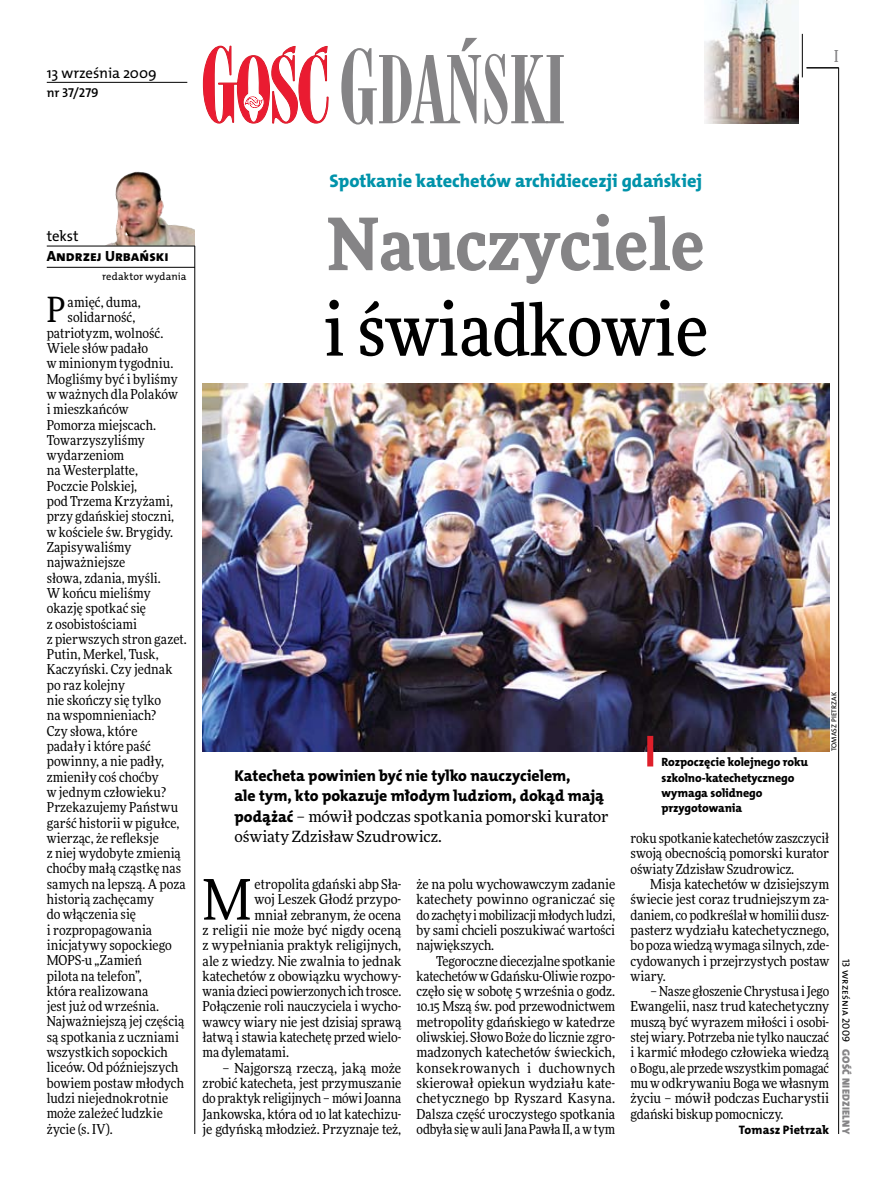
<style>
.page{position:relative;width:893px;height:1191px;background:#fff}
.page>*{position:absolute;margin:0;border:0;box-sizing:border-box;transform-origin:0 0}
.t1{font:900 72px "Freeday Narrow";color:#858486}
.t2{font:500 72px "Freeday Narrow";color:#000}
.t3{font:55.95px "Freeday Narrow News";color:#000}
.t4{font:34.8px "Freeday Narrow News";color:#000}
.t5{font:18.3px "The Mix HP8 Ex Bld";letter-spacing:-.005em;color:#0093aa}
.t6{font:500 16.5px "Freeday Narrow";color:#858486;scale:.9 1}
.t7{font:15.75px/20.4px "The Mix HP8 Ex Bld";letter-spacing:-.005em;color:#000}
.t8{font:15.45px/20.4px "Freeday News";letter-spacing:-.01em;color:#000}
.t9{font:14.85px "The Mix HP5 Plain";color:#000}
.t10{font:14.85px "The Mix HP8 Ex Bld";color:#000}
.t11{font:13.65px/15.3px "Freeday Narrow News";color:#000;text-align:justify}
.t12{font:12.9px "The Mix HP6 Se Bld";letter-spacing:-.005em;color:#000}
.t13{font:12.3px "The Mix HP8 Ex Bld";letter-spacing:.015em;color:#000}
.t14{font:12px/15.3px "The Mix HP8 Ex Bld";letter-spacing:-.005em;color:#000}
.t15{font:10.5px "The Mix HP5 Plain";letter-spacing:.01em;color:#000}
.t16{font:10.5px "The Mix HP9 Blk";letter-spacing:.025em;color:#858486}
.t17{font:7.2px "The Mix HP5 Plain";letter-spacing:.01em;color:#000}
.s1{font-family:"The Mix HP8 Ex Bld";font-size:15.75px}
</style>
<div class="page">
<hr style="left:838px;top:68px;width:1px;height:1066px;background:#000">
<hr style="left:802px;top:34px;width:1px;height:43px;background:#000">
<svg style="left:203px;top:46px;width:126px;height:77px"></svg>
<svg style="left:341px;top:38px;width:223px;height:86px"></svg>
<img style="left:105px;top:172px;width:90px;height:74px">
<hr style="left:47px;top:246px;width:148px;height:1px;background:#000">
<hr style="left:47px;top:267px;width:148px;height:1px;background:#000">
<img style="left:705px;top:0;width:93px;height:123px">
<hr style="left:806px;top:68px;width:33px;height:1px;background:#000">
<hr style="left:195px;top:246px;width:1px;height:888px;background:#000">
<hr style="left:47px;top:82px;width:140px;height:1px;background:#000">
<img style="left:203px;top:384px;width:626px;height:367px">
<div style="left:647px;top:736px;width:6px;height:30px;background:#df1f2a"></div>
<p class="t9" style="left:47px;top:63px;width:111px">13 września 2009</p>
<p class="t12" style="left:47px;top:85px;width:53px">nr 37/279</p>
<p class="t6" style="left:834px;top:46px;width:6px">I</p>
<p class="t9" style="left:47px;top:227px;width:33px">tekst</p>
<p class="t10" style="left:47px;top:247px;width:123px">Andrzej Urbański</p>
<p class="t15" style="left:102px;top:270px;width:86px">redaktor wydania</p>
<h3 class="t4" style="left:47px;top:289px;width:20px">P</h3>
<p class="t11" style="left:68px;top:294px;width:75px">amięć, duma,</p>
<p class="t11" style="left:68px;top:310px;width:69px">solidarność,</p>
<p class="t11" style="left:47px;top:325px;width:118px">patriotyzm, wolność.</p>
<p class="t11" style="left:47px;top:340px;width:103px">Wiele słów padało</p>
<p class="t11" style="left:47px;top:356px;width:128px">w minionym tygodniu.</p>
<p class="t11" style="left:47px;top:371px;width:132px">Mogliśmy być i byliśmy</p>
<p class="t11" style="left:47px;top:386px;width:133px">w ważnych dla Polaków</p>
<p class="t11" style="left:47px;top:401px;width:83px">i mieszkańców</p>
<p class="t11" style="left:47px;top:417px;width:111px">Pomorza miejscach.</p>
<p class="t11" style="left:47px;top:432px;width:99px">Towarzyszyliśmy</p>
<p class="t11" style="left:47px;top:447px;width:79px">wydarzeniom</p>
<p class="t11" style="left:47px;top:463px;width:93px">na Westerplatte,</p>
<p class="t11" style="left:47px;top:478px;width:92px">Poczcie Polskiej,</p>
<p class="t11" style="left:47px;top:493px;width:128px">pod Trzema Krzyżami,</p>
<p class="t11" style="left:47px;top:509px;width:129px">przy gdańskiej stoczni,</p>
<p class="t11" style="left:47px;top:524px;width:128px">w kościele św. Brygidy.</p>
<p class="t11" style="left:47px;top:539px;width:86px">Zapisywaliśmy</p>
<p class="t11" style="left:47px;top:554px;width:80px">najważniejsze</p>
<p class="t11" style="left:47px;top:570px;width:116px">słowa, zdania, myśli.</p>
<p class="t11" style="left:47px;top:585px;width:105px">W końcu mieliśmy</p>
<p class="t11" style="left:47px;top:600px;width:101px">okazję spotkać się</p>
<p class="t11" style="left:47px;top:616px;width:92px">z osobistościami</p>
<p class="t11" style="left:47px;top:631px;width:142px">z pierwszych stron gazet.</p>
<p class="t11" style="left:47px;top:646px;width:114px">Putin, Merkel, Tusk,</p>
<p class="t11" style="left:47px;top:662px;width:127px">Kaczyński. Czy jednak</p>
<p class="t11" style="left:47px;top:677px;width:80px">po raz kolejny</p>
<p class="t11" style="left:47px;top:692px;width:116px">nie skończy się tylko</p>
<p class="t11" style="left:47px;top:707px;width:111px">na wspomnieniach?</p>
<p class="t11" style="left:47px;top:723px;width:92px">Czy słowa, które</p>
<p class="t11" style="left:47px;top:738px;width:106px">padały i które paść</p>
<p class="t11" style="left:47px;top:753px;width:119px">powinny, a nie padły,</p>
<p class="t11" style="left:47px;top:769px;width:113px">zmieniły coś choćby</p>
<p class="t11" style="left:47px;top:784px;width:121px">w jednym człowieku?</p>
<p class="t11" style="left:47px;top:799px;width:133px">Przekazujemy Państwu</p>
<p class="t11" style="left:47px;top:815px;width:134px">garść historii w pigułce,</p>
<p class="t11" style="left:47px;top:830px;width:114px">wierząc, że refleksje</p>
<p class="t11" style="left:47px;top:845px;width:136px">z niej wydobyte zmienią</p>
<p class="t11" style="left:47px;top:860px;width:136px">choćby małą cząstkę nas</p>
<p class="t11" style="left:47px;top:876px;width:140px">samych na lepszą. A poza</p>
<p class="t11" style="left:47px;top:891px;width:109px">historią zachęcamy</p>
<p class="t11" style="left:47px;top:906px;width:91px">do włączenia się</p>
<p class="t11" style="left:47px;top:922px;width:107px">i rozpropagowania</p>
<p class="t11" style="left:47px;top:937px;width:126px">inicjatywy sopockiego</p>
<p class="t11" style="left:47px;top:952px;width:97px">MOPS-u „Zamień</p>
<p class="t11" style="left:47px;top:968px;width:97px">pilota na telefon”,</p>
<p class="t11" style="left:47px;top:983px;width:103px">która realizowana</p>
<p class="t11" style="left:47px;top:998px;width:114px">jest już od września.</p>
<p class="t11" style="left:47px;top:1013px;width:139px">Najważniejszą jej częścią</p>
<p class="t11" style="left:47px;top:1029px;width:134px">są spotkania z uczniami</p>
<p class="t11" style="left:47px;top:1044px;width:123px">wszystkich sopockich</p>
<p class="t11" style="left:47px;top:1059px;width:133px">liceów. Od późniejszych</p>
<p class="t11" style="left:47px;top:1075px;width:139px">bowiem postaw młodych</p>
<p class="t11" style="left:47px;top:1090px;width:123px">ludzi niejednokrotnie</p>
<p class="t11" style="left:47px;top:1105px;width:118px">może zależeć ludzkie</p>
<p class="t11" style="left:47px;top:1121px;width:67px">życie (s. IV).</p>
<h3 class="t5" style="left:330px;top:169px;width:375px">Spotkanie katechetów archidiecezji gdańskiej</h3>
<h1 class="t1" style="left:327px;top:197px;width:378px">Nauczyciele</h1>
<h1 class="t2" style="left:324px;top:285px;width:386px">i świadkowie</h1>
<p class="t17" style="left:829px;top:751px;width:60px;rotate:-90deg">tomasz pietrzak</p>
<p class="t7" style="left:234px;top:765px;width:371px">Katecheta powinien być nie tylko nauczycielem,<br>ale tym, kto pokazuje młodym ludziom, dokąd mają</p>
<p class="t8" style="left:234px;top:805px;width:376px"><span class="s1">podążać</span> – mówił podczas spotkania pomorski kurator oświaty Zdzisław Szudrowicz.</p>
<h2 class="t3" style="left:203px;top:865px;width:50px">M</h2>
<p class="t11" style="left:255px;top:876px;width:148px">etropolita gdański abp Sła-</p>
<p class="t11" style="left:255px;top:891px;width:148px">woj Leszek Głodź przypo-</p>
<p class="t11" style="left:255px;top:907px;width:148px">mniał zebranym, że ocena</p>
<p class="t11" style="left:203px;top:922px;width:200px">z religii nie może być nigdy oceną</p>
<p class="t11" style="left:203px;top:937px;width:200px">z wypełniania praktyk religijnych,</p>
<p class="t11" style="left:203px;top:953px;width:200px">ale z wiedzy. Nie zwalnia to jednak</p>
<p class="t11" style="left:203px;top:968px;width:200px">katechetów z obowiązku wychowy-</p>
<p class="t11" style="left:203px;top:983px;width:200px">wania dzieci powierzonych ich trosce.</p>
<p class="t11" style="left:203px;top:998px;width:200px">Połączenie roli nauczyciela i wycho-</p>
<p class="t11" style="left:203px;top:1014px;width:200px">wawcy wiary nie jest dzisiaj sprawą</p>
<p class="t11" style="left:203px;top:1029px;width:200px">łatwą i stawia katechetę przed wielo-</p>
<p class="t11" style="left:203px;top:1044px;width:88px">ma dylematami.</p>
<p class="t11" style="left:203px;top:1060px;width:200px;text-indent:20px">– Najgorszą rzeczą, jaką może zrobić katecheta, jest przymuszanie do praktyk religijnych – mówi Joanna Jankowska, która od 10 lat katechizu&shy;je gdyńską młodzież. Przyznaje też,</p>
<p class="t11" style="left:417px;top:876px;width:200px">że na polu wychowawczym zadanie katechety powinno ograniczać się do zachęty imobilizacji młodych ludzi, by sami chcieli poszukiwać wartości największych.</p>
<p class="t11" style="left:417px;top:953px;width:200px;text-indent:20px">Tegoroczne diecezjalne spotkanie katechetów wGdańsku-Oliwie rozpo&shy;częło się w sobotę 5 września o godz.<br>10.15 Mszą św. pod przewodnictwem metropolity gdańskiego w katedrze oliwskiej. Słowo Boże do licznie zgro&shy;madzonych katechetów świeckich, konsekrowanych i duchownych skierował opiekun wydziału kate&shy;chetycznego bp Ryszard Kasyna.<br>Dalsza część uroczystego spotkania odbyła się wauli Jana Pawła II, awtym</p>
<p class="t14" style="left:662px;top:755px;width:148px">Rozpoczęcie kolejnego roku szkolno-katechetycznego wymaga solidnego przygotowania</p>
<p class="t11" style="left:630px;top:830px;width:200px">roku spotkanie katechetów zaszczycił swoją obecnością pomorski kurator oświaty Zdzisław Szudrowicz.</p>
<p class="t11" style="left:630px;top:876px;width:200px;text-indent:20px">Misja katechetów w dzisiejszym świecie jest coraz trudniejszym za&shy;daniem, co podkreślał whomilii dusz&shy;pasterz wydziału katechetycznego, bo poza wiedzą wymaga silnych, zde&shy;cydowanych i przejrzystych postaw wiary.</p>
<p class="t11" style="left:630px;top:983px;width:200px;text-indent:20px">– Nasze głoszenie Chrystusa iJego Ewangelii, nasz trud katechetyczny muszą być wyrazem miłości i osobi&shy;stej wiary. Potrzeba nie tylko nauczać i karmić młodego człowieka wiedzą oBogu, aleprzede wszystkim pomagać mu w odkrywaniu Boga we własnym życiu – mówił podczas Eucharystii gdański biskup pomocniczy.</p>
<p class="t13" style="left:739px;top:1122px;width:92px">Tomasz Pietrzak</p>
<p class="t15" style="left:853px;top:958px;width:85px;rotate:90deg">13 września 2009</p>
<p class="t16" style="left:853px;top:1049px;width:86px;rotate:90deg">Gość Niedzielny</p>
</div>
